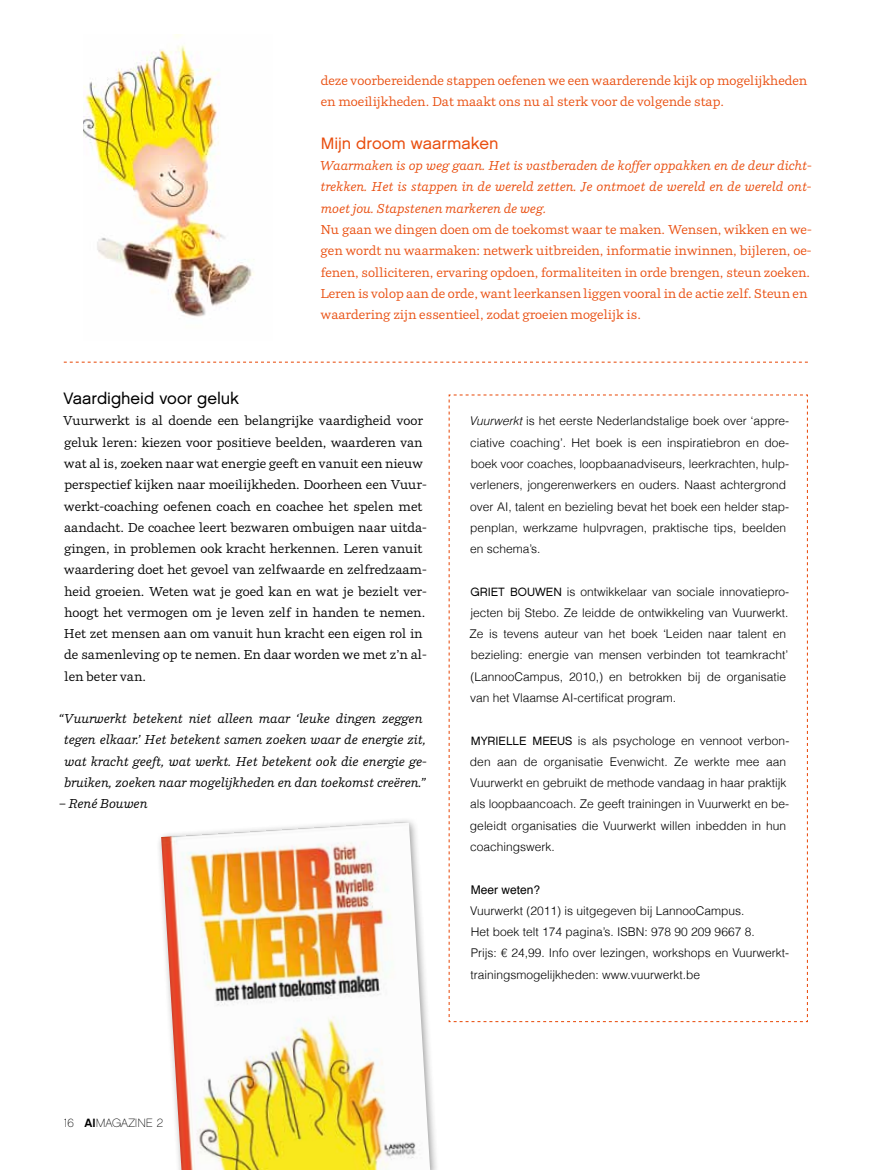
<style>
.page{position:relative;width:893px;height:1170px;background:#fff}
.page>*{position:absolute;margin:0;border:0;box-sizing:border-box;transform-origin:0 0}
.t1{font:16.5px "Chalet London Nineteen Sixty";letter-spacing:-.005em;color:#000}
.t2{font:16.5px "Chalet London Nineteen Sixty";color:#e94e0f}
.t3{font:12.75px/21.3px "Parry";color:#000}
.t4{font:12.75px/21.3px "Parry";color:#e94e0f}
.t5{font:italic 12.75px/21.3px "Parry";color:#000;text-align:center}
.t6{font:italic 12.75px/21.3px "Parry";color:#e94e0f;text-align:justify}
.t7{font:300 12px/21.3px "Helvetica";color:#000}
.t8{font:12px "Chalet London Nineteen Sixty";color:#000}
.t9{font:12px "Chalet Paris Nineteen Sixty";color:#000}
.t10{font:12px "Helvetica";color:#000}
.s1{font-style:italic}
.s2{font-family:"Chalet London Nineteen Sixty";font-weight:400}
.s3{font-family:"Chalet New York Nineteen Sixty"}
</style>
<div class="page">
<svg style="left:64px;top:361px;width:744px;height:1px"></svg>
<svg style="left:448px;top:394px;width:360px;height:628px"></svg>
<div style="left:156px;top:816px;width:284px;height:353px;background:#000;opacity:.4"></div>
<img style="left:161px;top:821px;width:269px;height:348px">
<img style="left:83px;top:35px;width:171px;height:282px">
<p class="t4" style="left:321px;top:70px;width:488px">deze voorbereidende stappen oefenen we een waarderende kijk op mogelijkheden en moeilijkheden. Dat maakt ons nu al sterk voor de volgende stap.</p>
<h1 class="t2" style="left:321px;top:133px;width:179px">Mijn droom waarmaken</h1>
<p class="t6" style="left:320px;top:155px;width:493px">Waarmaken is op weg gaan. Het is vastberaden de koffer oppakken en de deur dicht&shy;trekken. Het is stappen in de wereld zetten. Je ontmoet de wereld en de wereld ont&shy;moet jou. Stapstenen markeren de weg.</p>
<p class="t4" style="left:320px;top:218px;width:493px">Nu gaan we dingen doen om de toekomst waar te maken. Wensen, wikken en we&shy;gen wordt nu waarmaken: netwerk uitbreiden, informatie inwinnen, bijleren, oe&shy;fenen, solliciteren, ervaring opdoen, formaliteiten in orde brengen, steun zoeken.<br>Leren is volop aan de orde, want leerkansen liggen vooral in de actie zelf. Steun en waardering zijn essentieel, zodat groeien mogelijk is.</p>
<h1 class="t1" style="left:64px;top:388px;width:177px">Vaardigheid voor geluk</h1>
<p class="t3" style="left:63px;top:410px;width:365px">Vuurwerkt is al doende een belangrijke vaardigheid voor geluk leren: kiezen voor positieve beelden, waarderen van wat al is, zoeken naar wat energie geeft en vanuit een nieuw perspectief kijken naar moeilijkheden. Doorheen een Vuur&shy;werkt-coaching oefenen coach en coachee het spelen met aandacht. De coachee leert bezwaren ombuigen naar uitda&shy;gingen, in problemen ook kracht herkennen. Leren vanuit waardering doet het gevoel van zelfwaarde en zelfredzaam&shy;heid groeien. Weten wat je goed kan en wat je bezielt ver&shy;hoogt het vermogen om je leven zelf in handen te nemen.<br>Het zet mensen aan om vanuit hun kracht een eigen rol in de samenleving op te nemen. En daar worden we met z’n al&shy;len beter van.</p>
<p class="t5" style="left:59px;top:707px;width:369px">“Vuurwerkt betekent niet alleen maar ‘leuke dingen zeggen tegen elkaar.’ Het betekent samen zoeken waar de energie zit, wat kracht geeft, wat werkt. Het betekent ook die energie ge&shy;bruiken, zoeken naar mogelijkheden en dan toekomst creëren.”</p>
<p class="t5" style="left:60px;top:792px;width:89px">– René Bouwen</p>
<p class="t7" style="left:469px;top:410px;width:322px"><span class="s1">Vuurwerkt</span> is het eerste Nederlandstalige boek over ‘appre&shy;ciative coaching’. Het boek is een inspiratiebron en doe&shy;boek voor coaches, loopbaanadviseurs, leerkrachten, hulp&shy;verleners, jongerenwerkers en ouders. Naast achtergrond over AI, talent en bezieling bevat het boek een helder stap&shy;penplan, werkzame hulpvragen, praktische tips, beelden en schema’s.</p>
<p class="t8" style="left:470px;top:584px;width:50px">Griet Bouwen</p>
<p class="t7" style="left:470px;top:580px;width:321px;text-indent:97px">is ontwikkelaar van sociale innovatiepro&shy;jecten bij Stebo. Ze leidde de ontwikkeling van Vuurwerkt.<br>Ze is tevens auteur van het boek ‘Leiden naar talent en bezieling: energie van mensen verbinden tot teamkracht’ (LannooCampus, 2010,) en betrokken bij de organisatie van het Vlaamse AI-certificat program.</p>
<p class="t8" style="left:471px;top:733px;width:80px">Myrielle Meeu</p>
<p class="t7" style="left:470px;top:729px;width:321px;text-indent:95px"><span class="s2">s</span> is als psychologe en vennoot verbon&shy;den aan de organisatie Evenwicht. Ze werkte mee aan Vuurwerkt en gebruikt de methode vandaag in haar praktijk als loopbaancoach. Ze geeft trainingen in Vuurwerkt en be&shy;geleidt organisaties die Vuurwerkt willen inbedden in hun coachingswerk.</p>
<p class="t10" style="left:471px;top:880px;width:71px">Meer weten?</p>
<p class="t7" style="left:470px;top:899px;width:321px">Vuurwerkt (2011) is uitgegeven bij LannooCampus.<br>Het boek telt 174 pagina’s. ISBN: 978 90 209 9667 8.<br>Prijs: € 24,99. Info over lezingen, workshops en Vuurwerkt&shy;trainingsmogelijkheden: www.vuurwerkt.be</p>
<p class="t9" style="left:64px;top:1116px;width:101px">16 <span class="s3">AI</span>MAGAZINE 2</p>
</div>
